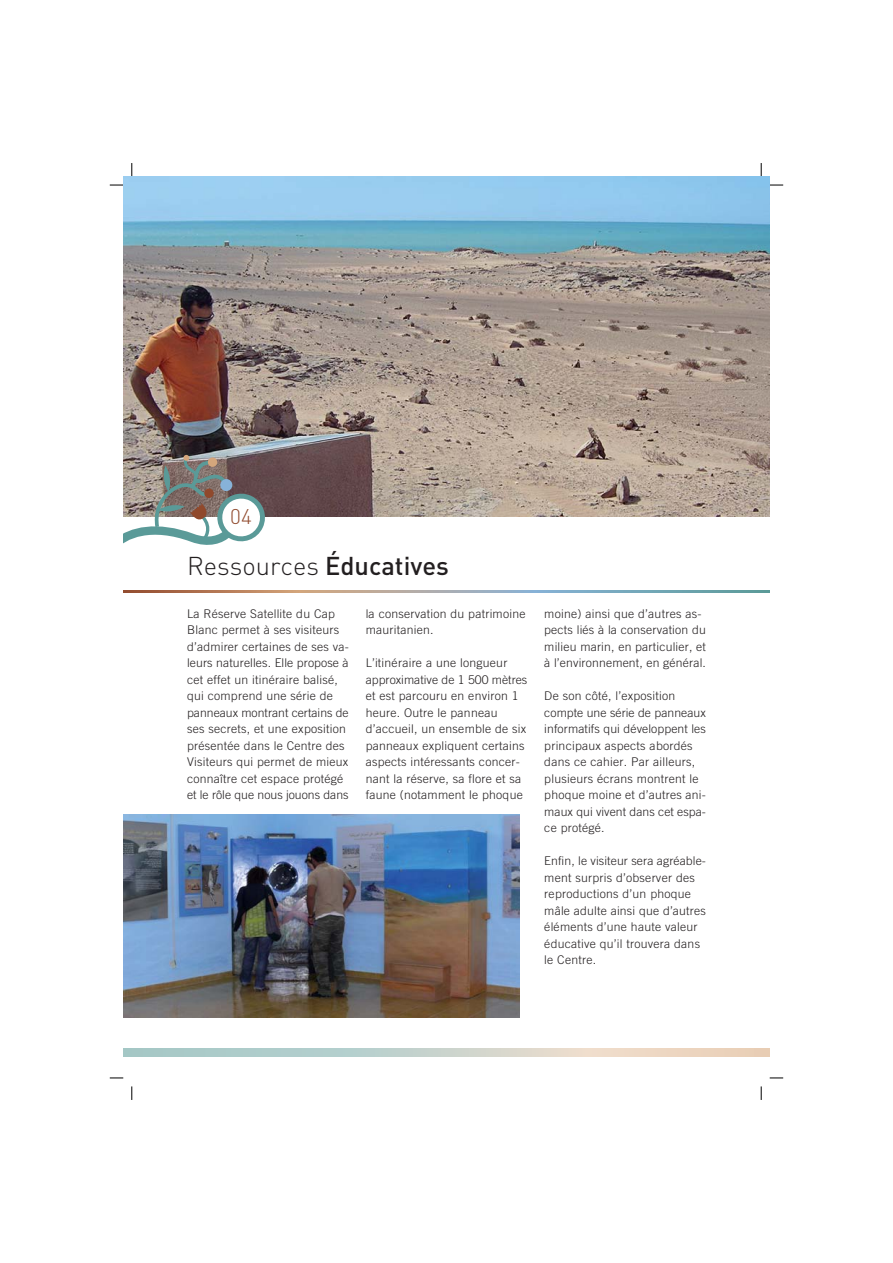
<style>
.page{position:relative;width:893px;height:1263px;background:#fff}
.page>*{position:absolute;margin:0;border:0;box-sizing:border-box;transform-origin:0 0}
.t1{font:300 25.5px "DIN";color:#231f20}
.t2{font:300 21px "DIN";color:#90492c}
.t3{font:300 12px/16.5px "Trade Gothic";letter-spacing:.02em;color:#231f20}
.s1{font-weight:500}
</style>
<div class="page">
<svg style="left:110px;top:1078px;width:13px;height:1px"></svg>
<svg style="left:132px;top:1086px;width:1px;height:14px"></svg>
<svg style="left:110px;top:185px;width:13px;height:1px"></svg>
<svg style="left:132px;top:163px;width:1px;height:14px"></svg>
<svg style="left:770px;top:185px;width:13px;height:1px"></svg>
<svg style="left:761px;top:163px;width:1px;height:14px"></svg>
<svg style="left:770px;top:1078px;width:13px;height:1px"></svg>
<svg style="left:761px;top:1086px;width:1px;height:14px"></svg>
<img style="left:123px;top:177px;width:647px;height:339px">
<svg style="left:535px;top:591px;width:232px;height:2px"></svg>
<svg style="left:299px;top:591px;width:236px;height:2px"></svg>
<svg style="left:159px;top:591px;width:140px;height:2px"></svg>
<hr style="left:127px;top:591px;width:32px;height:2px;background:#995436">
<svg style="left:123px;top:455px;width:149px;height:90px"></svg>
<img style="left:123px;top:815px;width:397px;height:202px">
<div style="left:123px;top:1048px;width:10px;height:9px;background:#a4c7c5"></div>
<div style="left:133px;top:1048px;width:218px;height:9px;background:#adccca"></div>
<svg style="left:351px;top:1048px;width:234px;height:9px;background:#d0d5cd"></svg>
<div style="left:585px;top:1048px;width:169px;height:9px;background:#edd6c1"></div>
<div style="left:754px;top:1048px;width:8px;height:9px;background:#e8cdb5"></div>
<div style="left:762px;top:1048px;width:8px;height:9px;background:#e8cdb4"></div>
<h2 class="t2" style="left:230px;top:509px;width:23px">04</h2>
<h1 class="t1" style="left:187px;top:556px;width:263px">Ressources <span class="s1">Éducatives</span></h1>
<p class="t3" style="left:187px;top:606px;width:163px">La Réserve Satellite du Cap<br>Blanc permet à ses visiteurs d’admirer certaines de ses va&shy;leurs naturelles. Elle propose à cet effet un itinéraire balisé, qui comprend une série de panneaux montrant certains de ses secrets, et une exposition présentée dans le Centre des<br>Visiteurs qui permet de mieux connaître cet espace protégé et le rôle que nous jouons dans</p>
<p class="t3" style="left:366px;top:606px;width:161px">la conservation du patrimoine mauritanien.</p>
<p class="t3" style="left:366px;top:656px;width:163px">L’itinéraire a une longueur approximative de 1 500 mètres et est parcouru en environ 1 heure. Outre le panneau d’accueil, un ensemble de six panneaux expliquent certains aspects intéressants concer&shy;nant la réserve, sa flore et sa faune (notamment le phoque</p>
<p class="t3" style="left:544px;top:606px;width:163px">moine) ainsi que d’autres as&shy;pects liés à la conservation du milieu marin, en particulier, et à l’environnement, en général.</p>
<p class="t3" style="left:544px;top:689px;width:163px">De son côté, l’exposition compte une série de panneaux informatifs qui développent les principaux aspects abordés dans ce cahier. Par ailleurs, plusieurs écrans montrent le phoque moine et d’autres ani&shy;maux qui vivent dans cet espa&shy;ce protégé.</p>
<p class="t3" style="left:544px;top:854px;width:163px">Enfin, le visiteur sera agréable&shy;ment surpris d’observer des reproductions d’un phoque mâle adulte ainsi que d’autres éléments d’une haute valeur éducative qu’il trouvera dans le Centre.</p>
</div>
